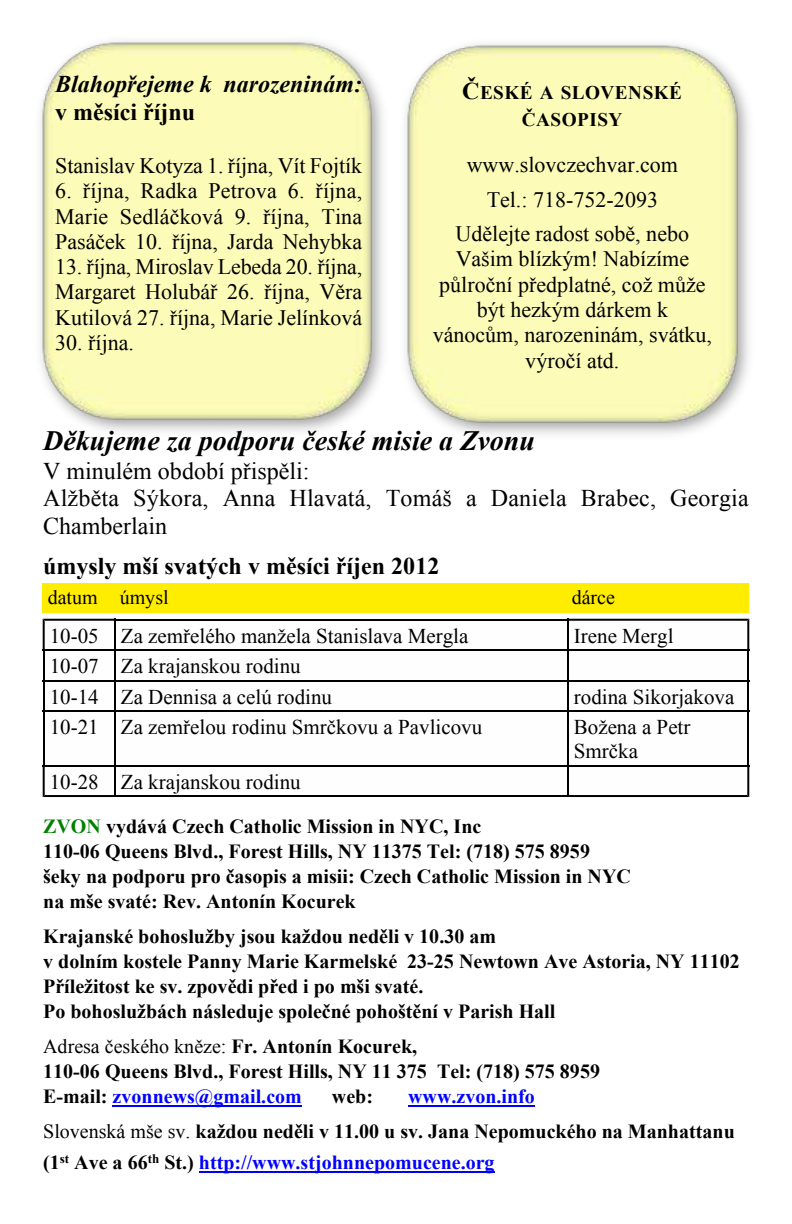
<style>
.page{position:relative;width:792px;height:1224px;background:#fff}
.page>*{position:absolute;margin:0;border:0;box-sizing:border-box;transform-origin:0 0}
.t1{font:italic 700 28px "Times New Roman";color:#000}
.t2{font:24px/27.6px "Times New Roman";letter-spacing:.01em;color:#000}
.t3{font:700 24px "Times New Roman";color:#000}
.t4{font:italic 700 24px "Times New Roman";color:#000}
.t5{font:22px/25.2px "Times New Roman";color:#000;text-align:justify}
.t6{font:21px/30.4px "Times New Roman";color:#000}
.t7{font:700 20px/25px "Times New Roman";color:#000}
.t8{font:700 20px "Times New Roman";color:#00f}
.t9{font:20px "Times New Roman";color:#000}
.t10{font:700 19.2px/27.6px "Times New Roman";letter-spacing:.025em;color:#000;text-align:center}
.s1{font-size:24px}
.s2{color:#008000}
.s3{font-weight:400}
.s4{color:#00f}
.s5{color:#000}
</style>
<div class="page">
<hr style="left:113px;top:1105px;width:189px;height:2px;background:#00f">
<hr style="left:408px;top:1105px;width:127px;height:2px;background:#00f">
<hr style="left:199px;top:1171px;width:296px;height:2px;background:#00f">
<hr style="left:114px;top:619px;width:455px;height:2px;background:#000">
<hr style="left:114px;top:649px;width:455px;height:2px;background:#000">
<hr style="left:43px;top:680px;width:73px;height:2px;background:#000">
<hr style="left:114px;top:680px;width:455px;height:2px;background:#000">
<hr style="left:567px;top:680px;width:182px;height:2px;background:#000">
<hr style="left:43px;top:710px;width:73px;height:2px;background:#000">
<hr style="left:114px;top:710px;width:455px;height:2px;background:#000">
<hr style="left:567px;top:710px;width:182px;height:2px;background:#000">
<hr style="left:114px;top:765px;width:455px;height:2px;background:#000">
<hr style="left:114px;top:795px;width:455px;height:2px;background:#000">
<svg style="left:43px;top:619px;width:71px;height:32px"></svg>
<hr style="left:43px;top:649px;width:2px;height:33px;background:#000">
<hr style="left:43px;top:680px;width:2px;height:32px;background:#000">
<hr style="left:43px;top:710px;width:2px;height:57px;background:#000">
<svg style="left:43px;top:765px;width:71px;height:32px"></svg>
<hr style="left:114px;top:619px;width:2px;height:32px;background:#000">
<hr style="left:114px;top:649px;width:2px;height:33px;background:#000">
<hr style="left:114px;top:680px;width:2px;height:32px;background:#000">
<hr style="left:114px;top:710px;width:2px;height:57px;background:#000">
<hr style="left:114px;top:765px;width:2px;height:32px;background:#000">
<hr style="left:567px;top:649px;width:2px;height:33px;background:#000">
<hr style="left:567px;top:680px;width:2px;height:32px;background:#000">
<hr style="left:567px;top:710px;width:2px;height:57px;background:#000">
<svg style="left:567px;top:619px;width:182px;height:32px"></svg>
<hr style="left:747px;top:649px;width:2px;height:33px;background:#000">
<hr style="left:747px;top:680px;width:2px;height:32px;background:#000">
<hr style="left:747px;top:710px;width:2px;height:57px;background:#000">
<svg style="left:567px;top:765px;width:182px;height:32px"></svg>
<img style="left:40px;top:41px;width:343px;height:391px">
<div style="left:43px;top:584px;width:706px;height:29px;background:#ffed00"></div>
<img style="left:405px;top:44px;width:344px;height:391px">
<p class="t4" style="left:55px;top:76px;width:309px">Blahopřejeme k narozeninám:</p>
<p class="t3" style="left:55px;top:103px;width:141px">v měsíci říjnu</p>
<p class="t5" style="left:55px;top:155px;width:309px">Stanislav Kotyza 1. října, Vít Fojtík</p>
<p class="t5" style="left:55px;top:180px;width:309px">6. října, Radka Petrova 6. října, Marie Sedláčková 9. října, Tina Pasáček 10. října, Jarda Nehybka</p>
<p class="t5" style="left:55px;top:256px;width:309px">13. října, Miroslav Lebeda 20. října, Margaret Holubář 26. října, Věra Kutilová 27. října, Marie Jelínková</p>
<p class="t5" style="left:55px;top:332px;width:80px">30. října.</p>
<p class="t10" style="left:462px;top:81px;width:221px"><span class="s1">Č</span>ESKÉ A SLOVENSKÉ<br>ČASOPISY</p>
<p class="t5" style="left:456px;top:150px;width:235px;line-height:34.4px;text-align:center">www.slovczechvar.com<br>Tel.: 718-752-2093<br>Udělejte radost sobě, nebo</p>
<p class="t5" style="left:433px;top:249px;width:281px;text-align:center">Vašim blízkým! Nabízíme půlroční předplatné, což může být hezkým dárkem k vánocům, narozeninám, svátku, výročí atd.</p>
<h1 class="t1" style="left:43px;top:431px;width:493px">Děkujeme za podporu české misie a Zvonu</h1>
<p class="t2" style="left:43px;top:459px;width:707px">V minulém období přispěli:<br>Alžběta Sýkora, Anna Hlavatá, Tomáš a Daniela Brabec, Georgia<br>Chamberlain</p>
<p class="t3" style="left:43px;top:558px;width:398px">úmysly mší svatých v měsíci říjen 2012</p>
<p class="t9" style="left:48px;top:590px;width:122px">datum úmysl</p>
<p class="t9" style="left:572px;top:590px;width:45px">dárce</p>
<p class="t6" style="left:50px;top:623px;width:420px">10-05 Za zemřelého manžela Stanislava Mergla</p>
<p class="t6" style="left:574px;top:623px;width:101px">Irene Mergl</p>
<p class="t6" style="left:50px;top:653px;width:284px">10-07 Za krajanskou rodinu<br>10-14 Za Dennisa a celú rodinu</p>
<p class="t6" style="left:574px;top:683px;width:162px">rodina Sikorjakova</p>
<p class="t6" style="left:50px;top:714px;width:434px">10-21 Za zemřelou rodinu Smrčkovu a Pavlicovu</p>
<p class="t6" style="left:574px;top:717px;width:118px;line-height:24.2px">Božena a Petr<br>Smrčka</p>
<p class="t6" style="left:50px;top:768px;width:253px">10-28 Za krajanskou rodinu</p>
<p class="t7" style="left:43px;top:816px;width:589px"><span class="s2">ZVON</span> vydává Czech Catholic Mission in NYC, Inc<br>110-06 Queens Blvd., Forest Hills, NY 11375 Tel: (718) 575 8959 šeky na podporu pro časopis a misii: Czech Catholic Mission in NYC na mše svaté: Rev. Antonín Kocurek</p>
<p class="t7" style="left:43px;top:926px;width:698px">Krajanské bohoslužby jsou každou neděli v 10.30 am<br>v dolním kostele Panny Marie Karmelské 23-25 Newtown Ave Astoria, NY 11102<br>Příležitost ke sv. zpovědi před i po mši svaté.<br>Po bohoslužbách následuje společné pohoštění v Parish Hall</p>
<p class="t7" style="left:43px;top:1036px;width:558px"><span class="s3">Adresa českého kněze:</span> Fr. Antonín Kocurek,<br>110-06 Queens Blvd., Forest Hills, NY 11 375 Tel: (718) 575 8959<br>E-mail: <span class="s4">zvonnews@gmail.com</span></p>
<p class="t7" style="left:43px;top:1081px;width:693px;line-height:35px;text-indent:365px"><span class="s4">www.zvon.info<br></span><span class="s3">Slovenská mše sv.</span> každou neděli v 11.00 u sv. Jana Nepomuckého na Manhattanu</p>
<p class="t8" style="left:43px;top:1156px;width:453px"><span class="s5">(1</span><sup>st</sup> <span class="s5">Ave a 66</span><sup>th</sup> <span class="s5">St.)</span> http://www.stjohnnepomucene.org</p>
<p class="t7" style="left:332px;top:1086px;width:43px">web:</p>
</div>
